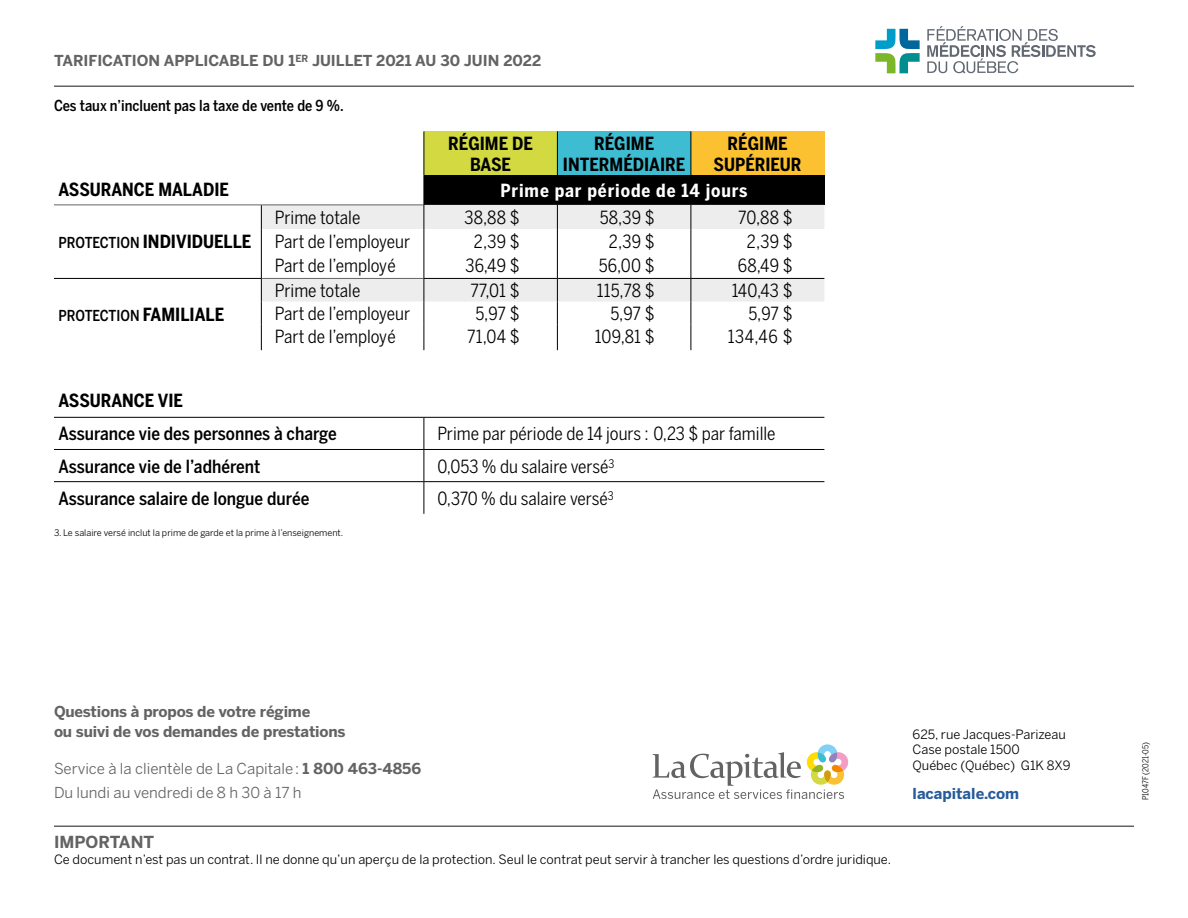
<style>
.page{position:relative;width:1188px;height:918px;background:#fff}
.page>*{position:absolute;margin:0;border:0;box-sizing:border-box;transform-origin:0 0}
.t1{font:18px "Benton Sans Cond";color:#000}
.t2{font:700 18px/21px "Benton Sans Cond";color:#000;text-align:center}
.t3{font:500 18px "Benton Sans Cond";color:#000}
.t4{font:700 18px "Benton Sans Cond";letter-spacing:.05em;color:#fff}
.t5{font:700 16.5px "Benton Sans";color:#646363}
.t6{font:700 15px/19.5px "Benton Sans";letter-spacing:-.01em;color:#646363}
.t7{font:15px/24px "Benton Sans";color:#646363}
.t8{font:500 15px "Benton Sans Cond";color:#000}
.t9{font:700 15px "Benton Sans";color:#275b9b}
.t10{font:12.75px/15.8px "Benton Sans";color:#000}
.t11{font:9px "Benton Sans";color:#000}
.t12{font:8.25px "Benton Sans Cond";color:#000}
.s1{font-weight:500;font-size:15px}
.s2{font-weight:700;font-size:18px}
.s3{font-weight:700}
</style>
<div class="page">
<hr style="left:54px;top:826px;width:1080px;height:1px;background:#646363">
<svg style="left:653px;top:744px;width:196px;height:55px"></svg>
<hr style="left:54px;top:86px;width:1080px;height:1px;background:#646363">
<svg style="left:927px;top:26px;width:169px;height:47px"></svg>
<svg style="left:875px;top:29px;width:45px;height:44px"></svg>
<div style="left:424px;top:131px;width:133px;height:45px;background:#d3da41"></div>
<div style="left:557px;top:131px;width:134px;height:45px;background:#3ebcd2"></div>
<div style="left:691px;top:131px;width:133px;height:45px;background:#fcc130"></div>
<div style="left:424px;top:176px;width:400px;height:29px;background:#000"></div>
<svg style="left:54px;top:206px;width:637px;height:144px"></svg>
<svg style="left:262px;top:205px;width:562px;height:97px"></svg>
<hr style="left:54px;top:205px;width:207px;height:1px;background:#646363">
<hr style="left:261px;top:205px;width:163px;height:1px;background:#646363">
<hr style="left:262px;top:278px;width:162px;height:1px;background:#646363">
<hr style="left:424px;top:131px;width:1px;height:45px;background:#000">
<hr style="left:557px;top:131px;width:1px;height:45px;background:#000">
<svg style="left:557px;top:205px;width:1px;height:145px"></svg>
<svg style="left:691px;top:205px;width:1px;height:145px"></svg>
<svg style="left:424px;top:204px;width:1px;height:146px"></svg>
<hr style="left:691px;top:131px;width:1px;height:45px;background:#000">
<hr style="left:54px;top:278px;width:208px;height:1px;background:#000">
<hr style="left:424px;top:278px;width:133px;height:1px;background:#000">
<hr style="left:557px;top:278px;width:134px;height:1px;background:#000">
<hr style="left:691px;top:278px;width:133px;height:1px;background:#000">
<svg style="left:261px;top:205px;width:1px;height:145px"></svg>
<hr style="left:54px;top:481px;width:370px;height:1px;background:#000">
<hr style="left:424px;top:481px;width:400px;height:1px;background:#000">
<hr style="left:54px;top:417px;width:370px;height:1px;background:#000">
<hr style="left:424px;top:417px;width:400px;height:1px;background:#000">
<hr style="left:54px;top:449px;width:370px;height:1px;background:#000">
<hr style="left:424px;top:449px;width:400px;height:1px;background:#000">
<hr style="left:424px;top:418px;width:1px;height:31px;background:#000">
<hr style="left:424px;top:450px;width:1px;height:31px;background:#000">
<hr style="left:424px;top:482px;width:1px;height:32px;background:#000">
<p class="t6" style="left:54px;top:50px;width:489px">TARIFICATION APPLICABLE DU 1<sup>ER</sup> JUILLET 2021 AU 30 JUIN 2022</p>
<p class="t8" style="left:54px;top:97px;width:291px">Ces taux n’incluent pas la taxe de vente de 9 %.</p>
<p class="t2" style="left:58px;top:179px;width:172px">ASSURANCE MALADIE</p>
<p class="t2" style="left:448px;top:133px;width:86px">RÉGIME DE<br>BASE</p>
<p class="t2" style="left:563px;top:133px;width:124px">RÉGIME<br>INTERMÉDIAIRE</p>
<p class="t2" style="left:714px;top:133px;width:90px">RÉGIME<br>SUPÉRIEUR</p>
<p class="t4" style="left:501px;top:180px;width:249px">Prime par période de 14 jours</p>
<p class="t2" style="left:58px;top:231px;width:194px"><span class="s1">PROTECTION</span> INDIVIDUELLE</p>
<p class="t8" style="left:58px;top:307px;width:167px">PROTECTION <span class="s2">FAMILIALE</span></p>
<p class="t1" style="left:275px;top:207px;width:87px">Prime totale</p>
<p class="t1" style="left:465px;top:207px;width:57px">38,88 $</p>
<p class="t1" style="left:600px;top:207px;width:57px">58,39 $</p>
<p class="t1" style="left:738px;top:207px;width:56px">70,88 $</p>
<p class="t1" style="left:275px;top:231px;width:137px">Part de l’employeur</p>
<p class="t1" style="left:474px;top:231px;width:47px">2,39 $</p>
<p class="t1" style="left:609px;top:231px;width:47px">2,39 $</p>
<p class="t1" style="left:747px;top:231px;width:47px">2,39 $</p>
<p class="t1" style="left:275px;top:255px;width:122px">Part de l’employé</p>
<p class="t1" style="left:465px;top:255px;width:56px">36,49 $</p>
<p class="t1" style="left:599px;top:255px;width:58px">56,00 $</p>
<p class="t1" style="left:738px;top:255px;width:56px">68,49 $</p>
<p class="t1" style="left:275px;top:280px;width:87px">Prime totale</p>
<p class="t1" style="left:470px;top:280px;width:51px">77,01 $</p>
<p class="t1" style="left:597px;top:280px;width:59px">115,78 $</p>
<p class="t1" style="left:732px;top:280px;width:63px">140,43 $</p>
<p class="t1" style="left:275px;top:303px;width:137px">Part de l’employeur</p>
<p class="t1" style="left:475px;top:303px;width:46px">5,97 $</p>
<p class="t1" style="left:610px;top:303px;width:46px">5,97 $</p>
<p class="t1" style="left:748px;top:303px;width:46px">5,97 $</p>
<p class="t1" style="left:275px;top:326px;width:122px">Part de l’employé</p>
<p class="t1" style="left:467px;top:326px;width:54px">71,04 $</p>
<p class="t1" style="left:595px;top:326px;width:62px">109,81 $</p>
<p class="t1" style="left:728px;top:326px;width:67px">134,46 $</p>
<p class="t2" style="left:58px;top:389px;width:126px">ASSURANCE VIE</p>
<p class="t3" style="left:58px;top:423px;width:280px">Assurance vie des personnes à charge</p>
<p class="t1" style="left:437px;top:424px;width:340px">Prime par période de 14 jours : 0,23 $ par famille</p>
<p class="t3" style="left:58px;top:456px;width:203px">Assurance vie de l’adhérent</p>
<p class="t1" style="left:437px;top:456px;width:178px">0,053 % du salaire versé<sup>3</sup></p>
<p class="t3" style="left:58px;top:488px;width:253px">Assurance salaire de longue durée</p>
<p class="t1" style="left:437px;top:488px;width:178px">0,370 % du salaire versé<sup>3</sup></p>
<p class="t11" style="left:54px;top:528px;width:291px">3. Le salaire versé inclut la prime de garde et la prime à l’enseignement.</p>
<p class="t6" style="left:54px;top:702px;width:293px">Questions à propos de votre régime<br>ou suivi de vos demandes de prestations</p>
<p class="t7" style="left:54px;top:757px;width:369px">Service à la clientèle de La Capitale: <span class="s3">1 800 463-4856<br></span>Du lundi au vendredi de 8 h 30 à 17 h</p>
<p class="t5" style="left:54px;top:832px;width:102px">IMPORTANT</p>
<p class="t10" style="left:54px;top:851px;width:839px">Ce document n’est pas un contrat. Il ne donne qu’un aperçu de la protection. Seul le contrat peut servir à trancher les questions d’ordre juridique.</p>
<p class="t10" style="left:913px;top:726px;width:160px">625, rue Jacques-Parizeau<br>Case postale 1500<br>Québec (Québec) G1K 8X9</p>
<p class="t9" style="left:913px;top:785px;width:108px">lacapitale.com</p>
<p class="t12" style="left:1141px;top:800px;width:59px;rotate:-90deg">P1047F (2021-05)</p>
</div>
